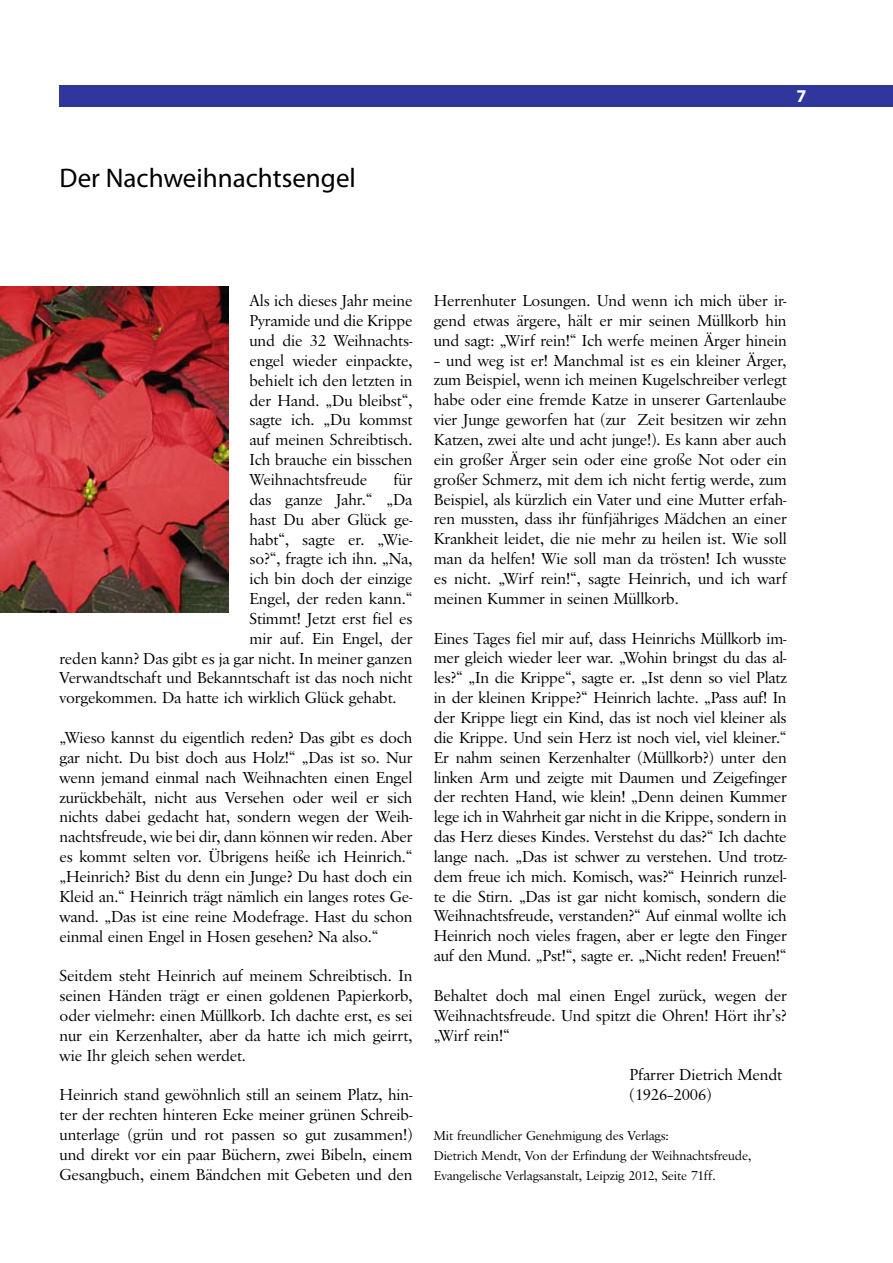
<style>
.page{position:relative;width:893px;height:1263px;background:#fff}
.page>*{position:absolute;margin:0;border:0;box-sizing:border-box;transform-origin:0 0}
.t1{font:27px "Myriad Pro";color:#000}
.t2{font:700 18px "Myriad Pro";color:#fff}
.t3{font:16.5px/19.8px "Savoy";letter-spacing:-.005em;color:#000;text-align:justify}
.t4{font:13.5px/19.8px "Savoy";letter-spacing:-.005em;color:#000}
</style>
<div class="page">
<div style="left:60px;top:85px;width:833px;height:21px;background:#2f379d"></div>
<img style="left:0;top:286px;width:228px;height:327px">
<h1 class="t1" style="left:60px;top:161px;width:298px">Der Nachweihnachtsengel</h1>
<p class="t2" style="left:797px;top:84px;width:11px">7</p>
<p class="t3" style="left:249px;top:291px;width:164px">Als ich dieses Jahr meine Pyramide und die Krippe und die 32 Weihnachts&shy;engel wieder einpackte, behielt ich den letzten in der Hand. „Du bleibst“, sagte ich. „Du kommst auf meinen Schreibtisch.<br>Ich brauche ein bisschen Weihnachtsfreude</p>
<p class="t3" style="left:394px;top:470px;width:20px">für</p>
<p class="t3" style="left:249px;top:490px;width:164px">das ganze Jahr.“ „Da</p>
<p class="t3" style="left:249px;top:509px;width:164px">hast Du aber Glück ge-</p>
<p class="t3" style="left:249px;top:529px;width:164px">habt“, sagte er. „Wie-</p>
<p class="t3" style="left:249px;top:549px;width:164px">so?“, fragte ich ihn. „Na,</p>
<p class="t3" style="left:249px;top:569px;width:164px">ich bin doch der einzige</p>
<p class="t3" style="left:249px;top:589px;width:164px">Engel, der reden kann.“</p>
<p class="t3" style="left:249px;top:609px;width:164px">Stimmt! Jetzt erst fiel es</p>
<p class="t3" style="left:249px;top:628px;width:164px">mir auf. Ein Engel, der</p>
<p class="t3" style="left:60px;top:648px;width:354px">reden kann? Das gibt es ja gar nicht. In meiner ganzen</p>
<p class="t3" style="left:60px;top:668px;width:354px">Verwandtschaft und Bekanntschaft ist das noch nicht</p>
<p class="t3" style="left:60px;top:688px;width:339px">vorgekommen. Da hatte ich wirklich Glück gehabt.</p>
<p class="t3" style="left:60px;top:728px;width:354px">„Wieso kannst du eigentlich reden? Das gibt es doch gar nicht. Du bist doch aus Holz!“ „Das ist so. Nur wenn jemand einmal nach Weihnachten einen Engel zurückbehält, nicht aus Versehen oder weil er sich nichts dabei gedacht hat, sondern wegen der Weih&shy;nachtsfreude, wie bei dir, dann können wir reden. Aber es kommt selten vor. Übrigens heiße ich Heinrich.“ „Heinrich? Bist du denn ein Junge? Du hast doch ein Kleid an.“ Heinrich trägt nämlich ein langes rotes Ge&shy;wand. „Das ist eine reine Modefrage. Hast du schon einmal einen Engel in Hosen gesehen? Na also.“</p>
<p class="t3" style="left:60px;top:966px;width:354px">Seitdem steht Heinrich auf meinem Schreibtisch. In seinen Händen trägt er einen goldenen Papierkorb, oder vielmehr: einen Müllkorb. Ich dachte erst, es sei nur ein Kerzenhalter, aber da hatte ich mich geirrt, wie Ihr gleich sehen werdet.</p>
<p class="t3" style="left:60px;top:1085px;width:354px">Heinrich stand gewöhnlich still an seinem Platz, hin&shy;ter der rechten hinteren Ecke meiner grünen Schreib&shy;unterlage (grün und rot passen so gut zusammen!) und direkt vor ein paar Büchern, zwei Bibeln, einem Gesangbuch, einem Bändchen mit Gebeten und den</p>
<p class="t3" style="left:434px;top:291px;width:354px">Herrenhuter Losungen. Und wenn ich mich über ir&shy;gend etwas ärgere, hält er mir seinen Müllkorb hin und sagt: „Wirf rein!“ Ich werfe meinen Ärger hinein</p>
<p class="t3" style="left:434px;top:350px;width:354px">– und weg ist er! Manchmal ist es ein kleiner Ärger, zum Beispiel, wenn ich meinen Kugelschreiber verlegt habe oder eine fremde Katze in unserer Gartenlaube vier Junge geworfen hat (zur Zeit besitzen wir zehn Katzen, zwei alte und acht junge!). Es kann aber auch ein großer Ärger sein oder eine große Not oder ein großer Schmerz, mit dem ich nicht fertig werde, zum Beispiel, als kürzlich ein Vater und eine Mutter erfah&shy;ren mussten, dass ihr fünfjähriges Mädchen an einer Krankheit leidet, die nie mehr zu heilen ist. Wie soll man da helfen! Wie soll man da trösten! Ich wusste es nicht. „Wirf rein!“, sagte Heinrich, und ich warf meinen Kummer in seinen Müllkorb.</p>
<p class="t3" style="left:434px;top:628px;width:354px">Eines Tages fiel mir auf, dass Heinrichs Müllkorb im&shy;mer gleich wieder leer war. „Wohin bringst du das al&shy;les?“ „In die Krippe“, sagte er. „Ist denn so viel Platz in der kleinen Krippe?“ Heinrich lachte. „Pass auf! In der Krippe liegt ein Kind, das ist noch viel kleiner als die Krippe. Und sein Herz ist noch viel, viel kleiner.“ Er nahm seinen Kerzenhalter (Müllkorb?) unter den linken Arm und zeigte mit Daumen und Zeigefinger der rechten Hand, wie klein! „Denn deinen Kummer lege ich in Wahrheit gar nicht in die Krippe, sondern in das Herz dieses Kindes. Verstehst du das?“ Ich dachte lange nach. „Das ist schwer zu verstehen. Und trotz&shy;dem freue ich mich. Komisch, was?“ Heinrich runzel&shy;te die Stirn. „Das ist gar nicht komisch, sondern die Weihnachtsfreude, verstanden?“ Auf einmal wollte ich Heinrich noch vieles fragen, aber er legte den Finger auf den Mund. „Pst!“, sagte er. „Nicht reden! Freuen!“</p>
<p class="t3" style="left:434px;top:986px;width:354px">Behaltet doch mal einen Engel zurück, wegen der Weihnachtsfreude. Und spitzt die Ohren! Hört ihr’s? „Wirf rein!“</p>
<p class="t3" style="left:629px;top:1065px;width:154px">Pfarrer Dietrich Mendt (1926–2006)</p>
<p class="t4" style="left:434px;top:1126px;width:319px">Mit freundlicher Genehmigung des Verlags:<br>Dietrich Mendt, Von der Erfindung der Weihnachtsfreude,<br>Evangelische Verlagsanstalt, Leipzig 2012, Seite 71ff.</p>
</div>
